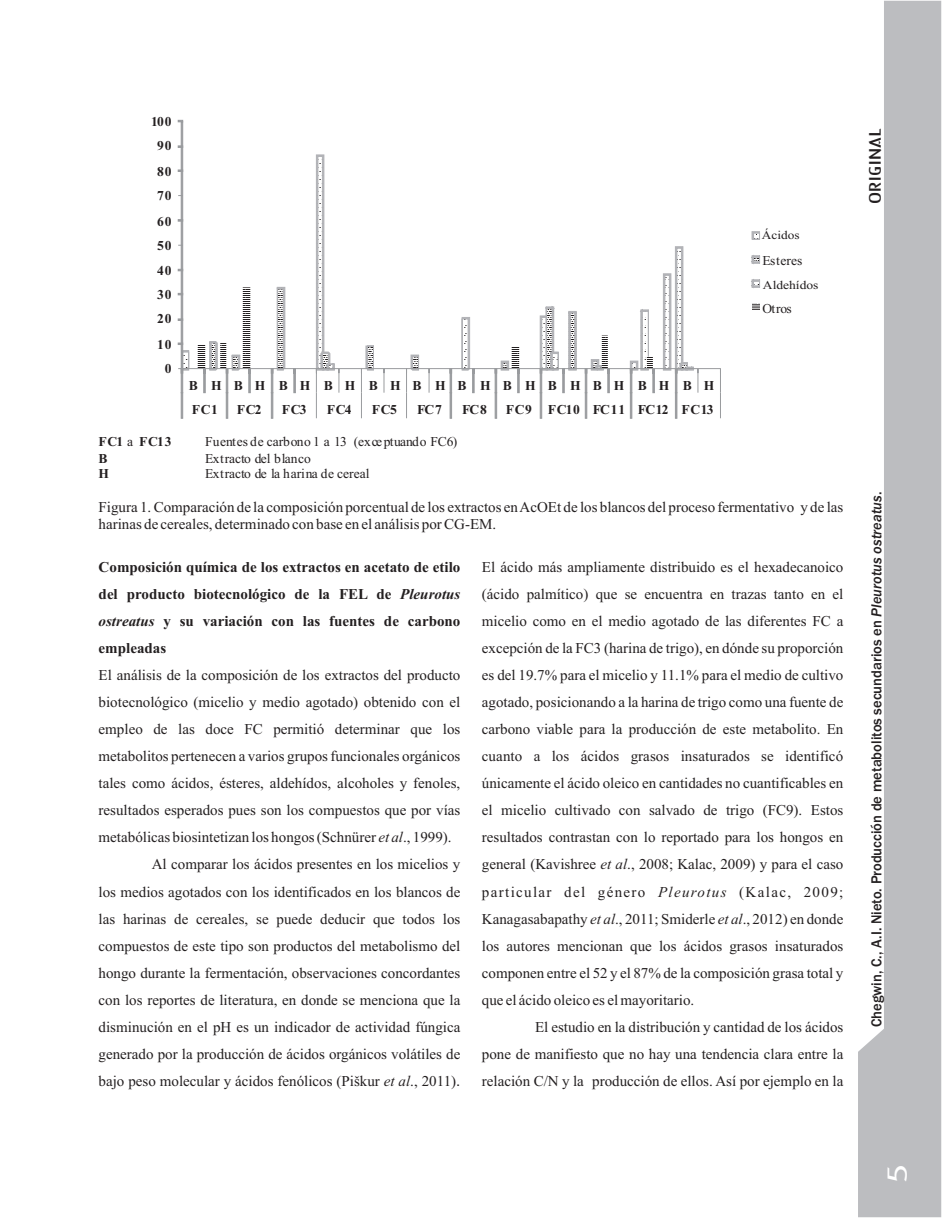
<style>
.page{position:relative;width:942px;height:1218px;background:#fff}
.page>*{position:absolute;margin:0;border:0;box-sizing:border-box;transform-origin:0 0}
.t1{font:24.75px "Architecture Plain";color:#fff;scale:1.94 1}
.t2{font:15px/27px "Times New Roman";color:#231f20;text-align:justify}
.t3{font:700 15px/27px "Times New Roman";color:#231f20;text-align:justify}
.t4{font:500 15px "Franklin Gothic";color:#231f20}
.t5{font:15px "Architecture Plain";color:#231f20;scale:1.94 1}
.t6{font:13.5px/24px "Times New Roman";color:#231f20}
.t7{font:700 13.5px "Times New Roman";letter-spacing:.055em;color:#231f20}
.t8{font:700 13.5px/24px "Times New Roman";letter-spacing:.885em;color:#231f20}
.t9{font:12px "Times New Roman";color:#231f20;scale:1.13 1}
.t10{font:12px "Times New Roman";color:#231f20;scale:1.11 1}
.s1{font-weight:400}
.s2{font-style:italic}
.s3{font-family:"Arial Unicode MS"}
</style>
<div class="page">
<svg style="left:858px;top:1px;width:82px;height:1216px;fill:#bcbdc0"></svg>
<svg style="left:183px;top:155px;width:500px;height:215px"></svg>
<hr style="left:183px;top:368px;width:537px;height:1px;background:#999b9e">
<svg style="left:178px;top:120px;width:5px;height:253px"></svg>
<hr style="left:181px;top:368px;width:2px;height:25px;background:#999b9e">
<hr style="left:181px;top:392px;width:2px;height:26px;background:#999b9e">
<svg style="left:198px;top:273px;width:500px;height:145px"></svg>
<svg style="left:720px;top:368px;width:1px;height:50px"></svg>
<svg style="left:751px;top:231px;width:8px;height:8px"></svg>
<svg style="left:751px;top:255px;width:8px;height:9px"></svg>
<svg style="left:751px;top:279px;width:8px;height:9px"></svg>
<svg style="left:752px;top:304px;width:7px;height:6px"></svg>
<p class="t7" style="left:151px;top:117px;width:22px">100</p>
<p class="t7" style="left:157px;top:141px;width:16px">90</p>
<p class="t7" style="left:157px;top:167px;width:16px">80</p>
<p class="t7" style="left:157px;top:191px;width:16px">70</p>
<p class="t7" style="left:157px;top:216px;width:16px">60</p>
<p class="t7" style="left:157px;top:241px;width:16px">50</p>
<p class="t7" style="left:157px;top:266px;width:16px">40</p>
<p class="t7" style="left:157px;top:290px;width:16px">30</p>
<p class="t7" style="left:157px;top:314px;width:16px">20</p>
<p class="t7" style="left:157px;top:340px;width:16px">10</p>
<p class="t7" style="left:165px;top:364px;width:8px">0</p>
<p class="t8" style="left:189px;top:374px;width:527px">B HBH BH BH BHB HB HB HB HBH BH BH<br>FC1</p>
<p class="t7" style="left:237px;top:404px;width:26px">FC2</p>
<p class="t7" style="left:282px;top:404px;width:26px">FC3</p>
<p class="t7" style="left:327px;top:404px;width:26px">FC4</p>
<p class="t7" style="left:372px;top:404px;width:26px">FC5</p>
<p class="t7" style="left:417px;top:404px;width:26px">FC7</p>
<p class="t7" style="left:462px;top:404px;width:26px">FC8</p>
<p class="t7" style="left:505px;top:404px;width:209px">FC9 FC10 FC11 FC12 FC13</p>
<p class="t7" style="left:99px;top:437px;width:74px">FC1 <span class="s1">a</span> FC13</p>
<p class="t6" style="left:205px;top:431px;width:253px">Fuentes de carbono 1 a 13 (exceptuando FC6)</p>
<p class="t7" style="left:99px;top:453px;width:11px">B</p>
<p class="t6" style="left:205px;top:447px;width:107px">Extracto del blanco</p>
<p class="t7" style="left:99px;top:468px;width:12px">H</p>
<p class="t6" style="left:205px;top:462px;width:166px">Extracto de la harina de cereal</p>
<p class="t10" style="left:761px;top:231px;width:35px">Ácidos</p>
<p class="t6" style="left:762px;top:225px;width:58px">Acidos<br>Esteres<br>Aldehidos<br>Otros</p>
<p class="t9" style="left:762px;top:280px;width:51px">Aldehídos</p>
<p class="t2" style="left:99px;top:500px;width:746px;line-height:16.6px">Figura 1. Comparación de la composición porcentual de los extractos en AcOEt de los blancos del proceso fermentativo y de las harinas de cereales, determinado con base en el análisis por CG-EM.</p>
<p class="t3" style="left:99px;top:555px;width:363px">Composición química de los extractos en acetato de etilo del producto biotecnológico de la FEL de <span class="s2">Pleurotus ostreatus</span> y su variación con las fuentes de carbono empleadas</p>
<p class="t2" style="left:99px;top:663px;width:363px">El análisis de la composición de los extractos del producto</p>
<p class="t2" style="left:99px;top:690px;width:363px">biotecnológico (micelio y medio agotado) obtenido con el</p>
<p class="t2" style="left:99px;top:717px;width:363px">empleo de las doce FC permitió determinar que los</p>
<p class="t2" style="left:99px;top:744px;width:363px">metabolitos pertenecen a varios grupos funcionales orgánicos</p>
<p class="t2" style="left:99px;top:771px;width:363px">tales como ácidos, ésteres, aldehídos, alcoholes y fenoles,</p>
<p class="t2" style="left:99px;top:798px;width:363px">resultados esperados pues son los compuestos que por vías</p>
<p class="t2" style="left:99px;top:825px;width:354px">metabólicas biosintetizan los hongos (Schnürer <span class="s2">et al</span>., 1999).</p>
<p class="t2" style="left:152px;top:852px;width:310px">Al comparar los ácidos presentes en los micelios y</p>
<p class="t2" style="left:99px;top:879px;width:363px">los medios agotados con los identificados en los blancos de</p>
<p class="t2" style="left:99px;top:906px;width:363px">las harinas de cereales, se puede deducir que todos los</p>
<p class="t2" style="left:99px;top:933px;width:363px">compuestos de este tipo son productos del metabolismo del</p>
<p class="t2" style="left:99px;top:960px;width:363px">hongo durante la fermentación, observaciones concordantes</p>
<p class="t2" style="left:99px;top:987px;width:363px">con los reportes de literatura, en donde se menciona que la</p>
<p class="t2" style="left:99px;top:1014px;width:363px">disminución en el pH es un indicador de actividad fúngica</p>
<p class="t2" style="left:99px;top:1041px;width:363px">generado por la producción de ácidos orgánicos volátiles de</p>
<p class="t2" style="left:99px;top:1068px;width:363px">bajo peso molecular y ácidos fenólicos (Piškur <span class="s2">et al</span>., 2011)<span class="s3">.</span></p>
<p class="t2" style="left:482px;top:555px;width:363px">El ácido más ampliamente distribuido es el hexadecanoico (ácido palmítico) que se encuentra en trazas tanto en el micelio como en el medio agotado de las diferentes FC a excepción de la FC3 (harina de trigo), en dónde su proporción es del 19.7% para el micelio y 11.1% para el medio de cultivo agotado, posicionando a la harina de trigo como una fuente de carbono viable para la producción de este metabolito. En cuanto a los ácidos grasos insaturados se identificó únicamente el ácido oleico en cantidades no cuantificables en el micelio cultivado con salvado de trigo (FC9). Estos resultados contrastan con lo reportado para los hongos en general (Kavishree <span class="s2">et al</span>., 2008; Kalac, 2009) y para el caso particular del género <span class="s2">Pleurotus</span> (Kalac, 2009; Kanagasabapathy <span class="s2">et al</span>., 2011; Smiderle <span class="s2">et al</span>., 2012) en donde los autores mencionan que los ácidos grasos insaturados componen entre el 52 y el 87% de la composición grasa total y que el ácido oleico es el mayoritario.</p>
<p class="t2" style="left:482px;top:1014px;width:363px;text-indent:53px">El estudio en la distribución y cantidad de los ácidos pone de manifiesto que no hay una tendencia clara entre la relación C/N y la producción de ellos. Así por ejemplo en la</p>
<p class="t5" style="left:867px;top:204px;width:41px;rotate:-90deg">ORIGINAL</p>
<p class="t4" style="left:870px;top:1027px;width:537px;rotate:-90deg">Chegwin, C., A.I. Nieto. Producción de metabolitos secundarios en <span class="s2">Pleurotus ostreatus</span>.</p>
<h1 class="t1" style="left:885px;top:1183px;width:11px;rotate:-90deg">5</h1>
</div>
